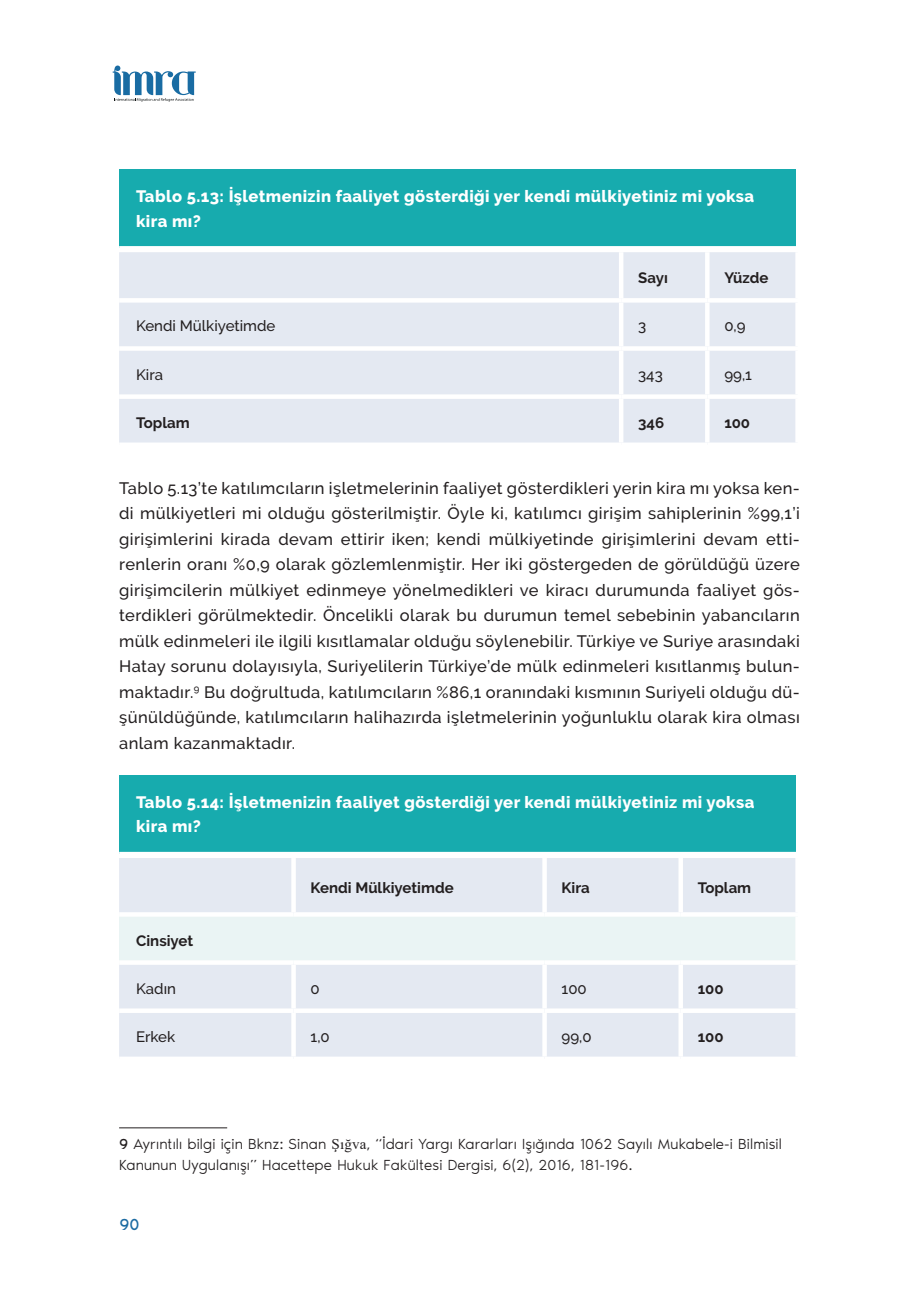
<style>
.page{position:relative;width:919px;height:1289px;background:#fff}
.page>*{position:absolute;margin:0;border:0;box-sizing:border-box;transform-origin:0 0}
.t1{font:500 16.5px/25.5px "Raleway";letter-spacing:.025em;color:#231f20;text-align:justify}
.t2{font:800 16.5px/24.8px "Raleway";letter-spacing:.025em;color:#fff}
.t3{font:16.5px "Noir Pro";color:#1c6ba2}
.t4{font:300 15px/21px "Noir Pro";letter-spacing:.005em;color:#231f20}
.t5{font:700 15px "Raleway";color:#231f20}
.t6{font:500 15px "Raleway";color:#231f20}
.s1{font-weight:400}
.s2{font-family:"Times New Roman";font-weight:400}
</style>
<div class="page">
<svg style="left:113px;top:66px;width:83px;height:36px"></svg>
<div style="left:119px;top:169px;width:676px;height:78px;background:#17abae"></div>
<hr style="left:119px;top:246px;width:680px;height:3px;background:#fff">
<div style="left:119px;top:775px;width:676px;height:78px;background:#17abae"></div>
<hr style="left:119px;top:851px;width:680px;height:3px;background:#fff">
<div style="left:119px;top:252px;width:676px;height:190px;background:#e4e9f2"></div>
<hr style="left:619px;top:252px;width:4px;height:46px;background:#fff">
<hr style="left:705px;top:252px;width:4px;height:46px;background:#fff">
<hr style="left:119px;top:298px;width:502px;height:4px;background:#fff">
<hr style="left:621px;top:298px;width:86px;height:4px;background:#fff">
<hr style="left:619px;top:302px;width:4px;height:44px;background:#fff">
<hr style="left:707px;top:298px;width:92px;height:4px;background:#fff">
<hr style="left:705px;top:302px;width:4px;height:44px;background:#fff">
<div style="left:119px;top:346px;width:502px;height:5px;background:#fff"></div>
<div style="left:621px;top:346px;width:86px;height:5px;background:#fff"></div>
<hr style="left:619px;top:351px;width:4px;height:43px;background:#fff">
<div style="left:707px;top:346px;width:92px;height:5px;background:#fff"></div>
<hr style="left:705px;top:351px;width:4px;height:43px;background:#fff">
<div style="left:119px;top:394px;width:502px;height:5px;background:#fff"></div>
<div style="left:621px;top:394px;width:86px;height:5px;background:#fff"></div>
<hr style="left:619px;top:399px;width:4px;height:43px;background:#fff">
<div style="left:707px;top:394px;width:92px;height:5px;background:#fff"></div>
<hr style="left:705px;top:399px;width:4px;height:43px;background:#fff">
<div style="left:119px;top:858px;width:676px;height:198px;background:#e4e9f2"></div>
<div style="left:119px;top:914px;width:678px;height:48px;background:#eaf4f4"></div>
<div style="left:291px;top:858px;width:5px;height:54px;background:#fff"></div>
<div style="left:542px;top:858px;width:5px;height:54px;background:#fff"></div>
<div style="left:678px;top:858px;width:5px;height:54px;background:#fff"></div>
<hr style="left:119px;top:912px;width:174px;height:4px;background:#fff">
<hr style="left:293px;top:912px;width:251px;height:4px;background:#fff">
<hr style="left:544px;top:912px;width:136px;height:4px;background:#fff">
<hr style="left:680px;top:912px;width:119px;height:4px;background:#fff">
<hr style="left:119px;top:960px;width:174px;height:4px;background:#fff">
<hr style="left:293px;top:960px;width:251px;height:4px;background:#fff">
<div style="left:291px;top:964px;width:5px;height:44px;background:#fff"></div>
<hr style="left:544px;top:960px;width:136px;height:4px;background:#fff">
<div style="left:542px;top:964px;width:5px;height:44px;background:#fff"></div>
<hr style="left:680px;top:960px;width:119px;height:4px;background:#fff">
<div style="left:678px;top:964px;width:5px;height:44px;background:#fff"></div>
<svg style="left:119px;top:1008px;width:174px;height:4px"></svg>
<svg style="left:293px;top:1008px;width:251px;height:4px"></svg>
<div style="left:291px;top:1012px;width:5px;height:44px;background:#fff"></div>
<svg style="left:544px;top:1008px;width:136px;height:4px"></svg>
<div style="left:542px;top:1012px;width:5px;height:44px;background:#fff"></div>
<svg style="left:680px;top:1008px;width:115px;height:4px"></svg>
<div style="left:678px;top:1012px;width:5px;height:44px;background:#fff"></div>
<hr style="left:795px;top:916px;width:4px;height:44px;background:#fff">
<hr style="left:119px;top:1127px;width:108px;height:1px;background:#231f20">
<p class="t2" style="left:136px;top:184px;width:619px">Tablo 5.13: İşletmenizin faaliyet gösterdiği yer kendi mülkiyetiniz mi yoksa kira mı?</p>
<p class="t5" style="left:638px;top:269px;width:31px">Sayı</p>
<p class="t5" style="left:724px;top:269px;width:46px">Yüzde</p>
<p class="t6" style="left:136px;top:317px;width:141px">Kendi Mülkiyetimde</p>
<p class="t6" style="left:638px;top:317px;width:10px">3</p>
<p class="t6" style="left:724px;top:317px;width:23px">0,9</p>
<p class="t6" style="left:136px;top:365px;width:28px">Kira</p>
<p class="t6" style="left:638px;top:365px;width:26px">343</p>
<p class="t6" style="left:724px;top:365px;width:29px">99,1</p>
<p class="t5" style="left:136px;top:414px;width:55px">Toplam</p>
<p class="t5" style="left:638px;top:414px;width:28px">346</p>
<p class="t5" style="left:724px;top:414px;width:27px">100</p>
<p class="t1" style="left:119px;top:475px;width:682px">Tablo 5.13’te katılımcıların işletmelerinin faaliyet gösterdikleri yerin kira mı yoksa ken&shy;di mülkiyetleri mi olduğu gösterilmiştir. Öyle ki, katılımcı girişim sahiplerinin %99,1’i girişimlerini kirada devam ettirir iken; kendi mülkiyetinde girişimlerini devam etti&shy;renlerin oranı %0,9 olarak gözlemlenmiştir. Her iki göstergeden de görüldüğü üzere girişimcilerin mülkiyet edinmeye yönelmedikleri ve kiracı durumunda faaliyet gös&shy;terdikleri görülmektedir. Öncelikli olarak bu durumun temel sebebinin yabancıların mülk edinmeleri ile ilgili kısıtlamalar olduğu söylenebilir. Türkiye ve Suriye arasındaki Hatay sorunu dolayısıyla, Suriyelilerin Türkiye’de mülk edinmeleri kısıtlanmış bulun&shy;maktadır.<sup>9</sup> Bu doğrultuda, katılımcıların %86,1 oranındaki kısmının Suriyeli olduğu dü&shy;şünüldüğünde, katılımcıların halihazırda işletmelerinin yoğunluklu olarak kira olması anlam kazanmaktadır.</p>
<p class="t2" style="left:136px;top:789px;width:619px">Tablo 5.14: İşletmenizin faaliyet gösterdiği yer kendi mülkiyetiniz mi yoksa kira mı?</p>
<p class="t5" style="left:310px;top:879px;width:145px">Kendi Mülkiyetimde</p>
<p class="t5" style="left:561px;top:879px;width:30px">Kira</p>
<p class="t5" style="left:697px;top:879px;width:55px">Toplam</p>
<p class="t5" style="left:136px;top:931px;width:59px">Cinsiyet</p>
<p class="t6" style="left:136px;top:979px;width:41px">Kadın</p>
<p class="t6" style="left:310px;top:979px;width:11px">0</p>
<p class="t6" style="left:561px;top:979px;width:27px">100</p>
<p class="t5" style="left:697px;top:979px;width:27px">100</p>
<p class="t6" style="left:136px;top:1027px;width:41px">Erkek</p>
<p class="t6" style="left:310px;top:1027px;width:21px">1,0</p>
<p class="t6" style="left:561px;top:1027px;width:32px">99,0</p>
<p class="t5" style="left:697px;top:1027px;width:27px">100</p>
<p class="t4" style="left:119px;top:1132px;width:664px"><span class="s1">9</span> Ayrıntılı bilgi için Bknz: Sinan <span class="s2">Şığva</span>, “İdari Yargı Kararları Işığında 1062 Sayılı Mukabele-i Bilmisil<br>Kanunun Uygulanışı” Hacettepe Hukuk Fakültesi Dergisi, 6(2), 2016, 181-196.</p>
<p class="t3" style="left:119px;top:1211px;width:22px">90</p>
</div>
